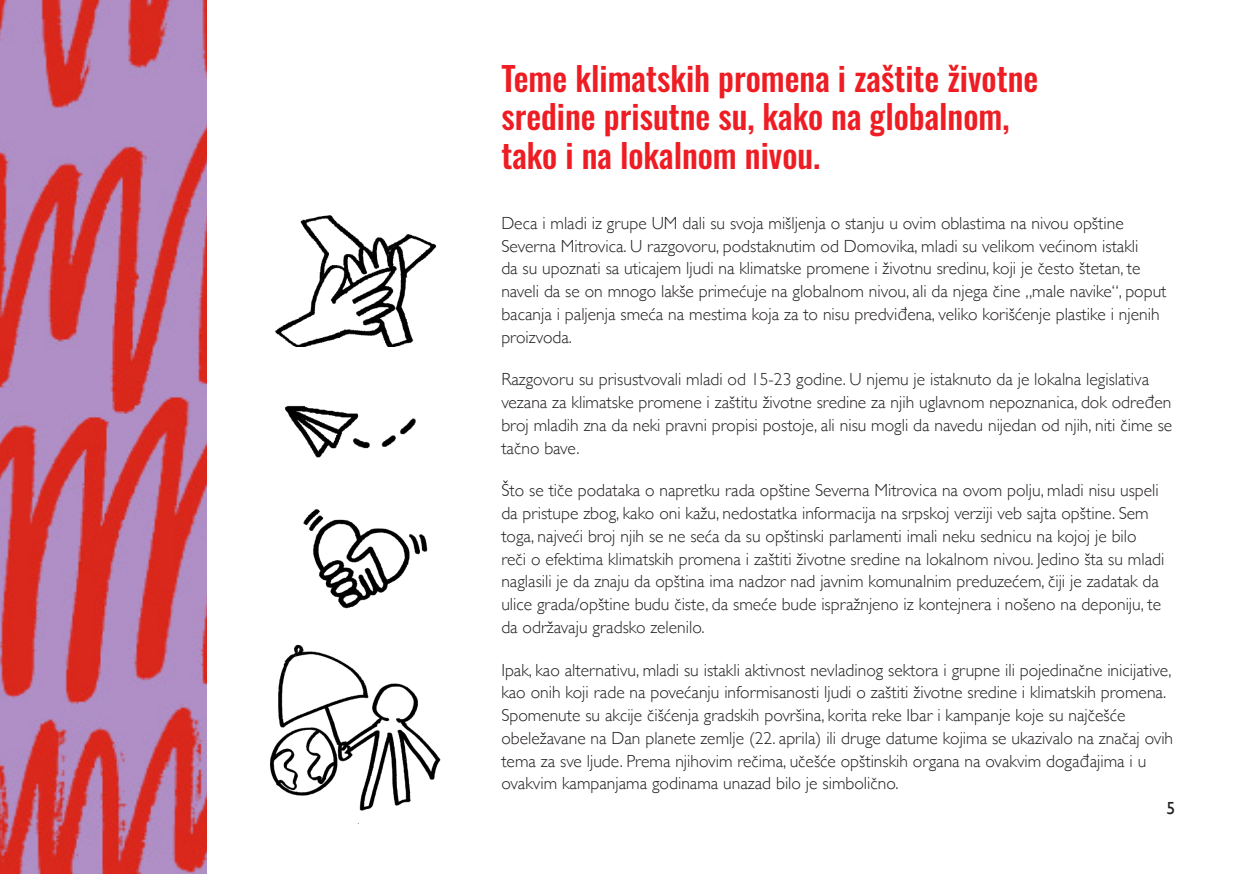
<style>
.page{position:relative;width:1241px;height:874px;background:#fff}
.page>*{position:absolute;margin:0;border:0;box-sizing:border-box;transform-origin:0 0}
.t1{font:33.25px/38.5px "Oswald";color:#ee1d23}
.t2{font:300 17.5px/22.8px "Gill Sans";color:#231f20}
.t3{font:17.5px "Gill Sans";color:#231f20}
.s1{font-family:"Adelle Sans Devanagari";font-weight:100}
</style>
<div class="page">
<img style="left:0;top:0;width:207px;height:873px">
<img style="left:303px;top:509px;width:125px;height:100px">
<img style="left:275px;top:215px;width:162px;height:131px">
<img style="left:285px;top:405px;width:131px;height:53px">
<img style="left:270px;top:644px;width:171px;height:180px">
<p class="t1" style="left:501px;top:55px;width:538px">Teme klimatskih promena i zaštite životne sredine prisutne su, kako na globalnom, tako i na lokalnom nivou.</p>
<p class="t2" style="left:501px;top:211px;width:666px">Deca i mladi iz grupe UM dali su svoja mišljenja o stanju u ovim oblastima na nivou opštine Severna Mitrovica. U razgovoru, podstaknutim od Domovika, mladi su velikom većinom istakli<br>da su upoznati sa uticajem ljudi na klimatske promene i životnu sredinu, koji je često štetan, te naveli da se on mnogo lakše primećuje na globalnom nivou, ali da njega čine „male navike“, poput bacanja i paljenja smeća na mestima koja za to nisu predvi<span class="s1">đ</span>ena, veliko korišćenje plastike i njenih proizvoda.</p>
<p class="t2" style="left:501px;top:367px;width:672px">Razgovoru su prisustvovali mladi od 15-23 godine. U njemu je istaknuto da je lokalna legislativa vezana za klimatske promene i zaštitu životne sredine za njih uglavnom nepoznanica, dok odre<span class="s1">đ</span>en broj mladih zna da neki pravni propisi postoje, ali nisu mogli da navedu nijedan od njih, niti čime se tačno bave.</p>
<p class="t2" style="left:501px;top:478px;width:664px">Što se tiče podataka o napretku rada opštine Severna Mitrovica na ovom polju, mladi nisu uspeli da pristupe zbog, kako oni kažu, nedostatka informacija na srpskoj verziji veb sajta opštine. Sem toga, najveći broj njih se ne seća da su opštinski parlamenti imali neku sednicu na kojoj je bilo reči o efektima klimatskih promena i zaštiti životne sredine na lokalnom nivou. Jedino šta su mladi naglasili je da znaju da opština ima nadzor nad javnim komunalnim preduzećem, čiji je zadatak da ulice grada/opštine budu čiste, da smeće bude ispražnjeno iz kontejnera i nošeno na deponiju, te da održavaju gradsko zelenilo.</p>
<p class="t2" style="left:501px;top:657px;width:673px">Ipak, kao alternativu, mladi su istakli aktivnost nevladinog sektora i grupne ili pojedinačne inicijative, kao onih koji rade na povećanju informisanosti ljudi o zaštiti životne sredine i klimatskih promena.<br>Spomenute su akcije čišćenja gradskih površina, korita reke Ibar i kampanje koje su najčešće obeležavane na Dan planete zemlje (22. aprila) ili druge datume kojima se ukazivalo na značaj ovih tema za sve ljude. Prema njihovim rečima, učešće opštinskih organa na ovakvim doga<span class="s1">đ</span>ajima i u ovakvim kampanjama godinama unazad bilo je simbolično.</p>
<p class="t3" style="left:1166px;top:797px;width:10px">5</p>
</div>
